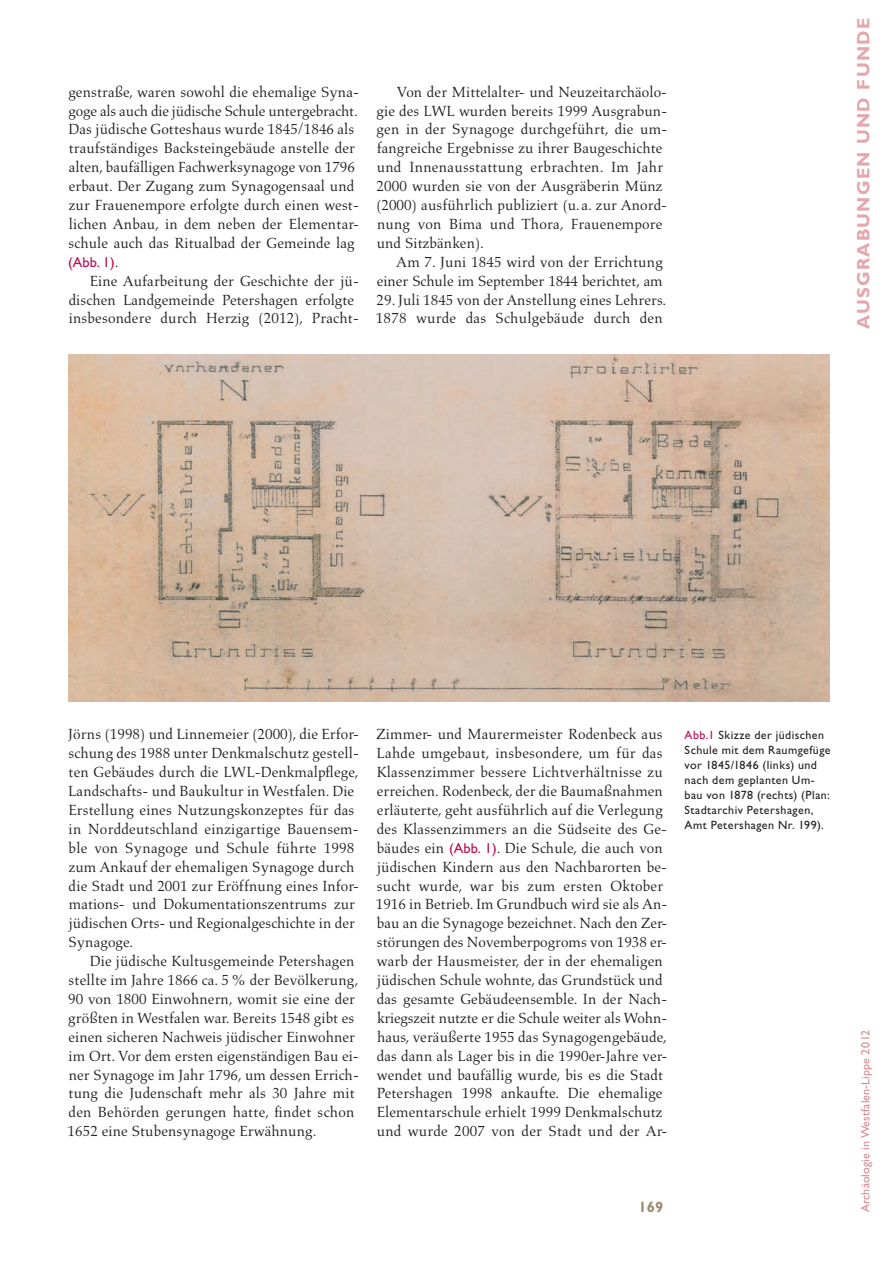
<style>
.page{position:relative;width:893px;height:1263px;background:#fff}
.page>*{position:absolute;margin:0;border:0;box-sizing:border-box;transform-origin:0 0}
.t1{font:18px "Gill Sans Std Bold 5";letter-spacing:.07em;color:#e3a7ac}
.t2{font:15px/18.9px "Aldus LT Std";letter-spacing:.005em;color:#231f20}
.t3{font:15px "Gill Sans Std Bold 2";color:#9c8c6f}
.t4{font:14.4px "Gill Sans Std 3";color:#ba0e51}
.t5{font:12px/15px "Gill Sans Std 3";letter-spacing:.035em;color:#231f20}
.t6{font:12px "Gill Sans Std 7";letter-spacing:.01em;color:#d88a93}
.s1{font-family:"Aldus LT Std";font-size:15px;color:#231f20}
.s2{font-family:"Gill Sans Std 3";font-size:14.4px;color:#ba0e51}
.s3{color:#ba0e51}
</style>
<div class="page">
<img style="left:68px;top:354px;width:761px;height:347px">
<p class="t2" style="left:68px;top:82px;width:292px">genstraße, waren sowohl die ehemalige Syna&shy;goge als auch die jüdische Schule untergebracht.<br>Das jüdische Gotteshaus wurde 1845/1846 als traufständiges Backsteingebäude anstelle der alten, baufälligen Fachwerksynagoge von 1796 erbaut. Der Zugang zum Synagogensaal und zur Frauenempore erfolgte durch einen west&shy;lichen Anbau, in dem neben der Elementar&shy;schule auch das Ritualbad der Gemeinde lag</p>
<p class="t4" style="left:68px;top:254px;width:52px">(Abb. 1)<span class="s1">.</span></p>
<p class="t2" style="left:69px;top:271px;width:292px;text-indent:21px">Eine Aufarbeitung der Geschichte der jü&shy;dischen Landgemeinde Petershagen erfolgte insbesondere durch Herzig (2012), Pracht-</p>
<p class="t2" style="left:376px;top:82px;width:292px;text-indent:20px">Von der Mittelalter- und Neuzeitarchäolo&shy;gie des LWL wurden bereits 1999 Ausgrabun&shy;gen in der Synagoge durchgeführt, die um&shy;fangreiche Ergebnisse zu ihrer Baugeschichte und Innenausstattung erbrachten. Im Jahr 2000 wurden sie von der Ausgräberin Münz (2000) ausführlich publiziert (u.a. zur Anord&shy;nung von Bima und Thora, Frauenempore und Sitzbänken).</p>
<p class="t2" style="left:377px;top:253px;width:287px;text-align:right">Am 7. Juni 1845 wird von der Errichtung einer Schule im September 1844 berichtet, am</p>
<p class="t2" style="left:376px;top:290px;width:292px">29. Juli 1845 von der Anstellung eines Lehrers.<br>1878 wurde das Schulgebäude durch den</p>
<p class="t1" style="left:853px;top:329px;width:312px;rotate:-90deg">AUSGRABUNGEN UND FUNDE</p>
<p class="t2" style="left:68px;top:725px;width:292px">Jörns (1998) und Linnemeier (2000), die Erfor&shy;schung des 1988 unter Denkmalschutz gestell&shy;ten Gebäudes durch die LWL-Denkmalpflege, Landschafts- und Baukultur in Westfalen. Die Erstellung eines Nutzungskonzeptes für das in Norddeutschland einzigartige Bauensem&shy;ble von Synagoge und Schule führte 1998 zum Ankauf der ehemaligen Synagoge durch die Stadt und 2001 zur Eröffnung eines Infor&shy;mations- und Dokumentationszentrums zur jüdischen Orts- und Regionalgeschichte in der Synagoge.</p>
<p class="t2" style="left:68px;top:952px;width:293px;text-indent:22px">Die jüdische Kultusgemeinde Petershagen stellte im Jahre 1866 ca. 5% der Bevölkerung, 90 von 1800 Einwohnern, womit sie eine der größten in Westfalen war. Bereits 1548 gibt es einen sicheren Nachweis jüdischer Einwohner im Ort. Vor dem ersten eigenständigen Bau ei&shy;ner Synagoge im Jahr 1796, um dessen Errich&shy;tung die Judenschaft mehr als 30 Jahre mit den Behörden gerungen hatte, findet schon 1652 eine Stubensynagoge Erwähnung.</p>
<p class="t2" style="left:376px;top:725px;width:293px">Zimmer- und Maurermeister Rodenbeck aus Lahde umgebaut, insbesondere, um für das Klassenzimmer bessere Lichtverhältnisse zu erreichen. Rodenbeck, der die Baumaßnahmen erläuterte, geht ausführlich auf die Verlegung des Klassenzimmers an die Südseite des Ge&shy;bäudes ein <span class="s2">(Abb. 1)</span>. Die Schule, die auch von jüdischen Kindern aus den Nachbarorten be&shy;sucht wurde, war bis zum ersten Oktober 1916 in Betrieb. Im Grundbuch wird sie als An&shy;bau an die Synagoge bezeichnet. Nach den Zer&shy;störungen des Novemberpogroms von 1938 er&shy;warb der Hausmeister, der in der ehemaligen jüdischen Schule wohnte, das Grundstück und das gesamte Gebäudeensemble. In der Nach&shy;kriegszeit nutzte er die Schule weiter als Wohn&shy;haus, veräußerte 1955 das Synagogengebäude, das dann als Lager bis in die 1990er-Jahre ver&shy;wendet und baufällig wurde, bis es die Stadt Petershagen 1998 ankaufte. Die ehemalige Elementarschule erhielt 1999 Denkmalschutz und wurde 2007 von der Stadt und der Ar-</p>
<p class="t5" style="left:685px;top:728px;width:147px"><span class="s3">Abb.1</span> Skizze der jüdischen<br>Schule mit dem Raumgefüge vor 1845/1846 (links) und nach dem geplanten Um&shy;bau von 1878 (rechts) (Plan:<br>Stadtarchiv Petershagen,<br>Amt Petershagen Nr. 199).</p>
<p class="t3" style="left:638px;top:1198px;width:26px">169</p>
<p class="t6" style="left:859px;top:1212px;width:184px;rotate:-90deg">Archäologie in Westfalen-Lippe 2012</p>
</div>
